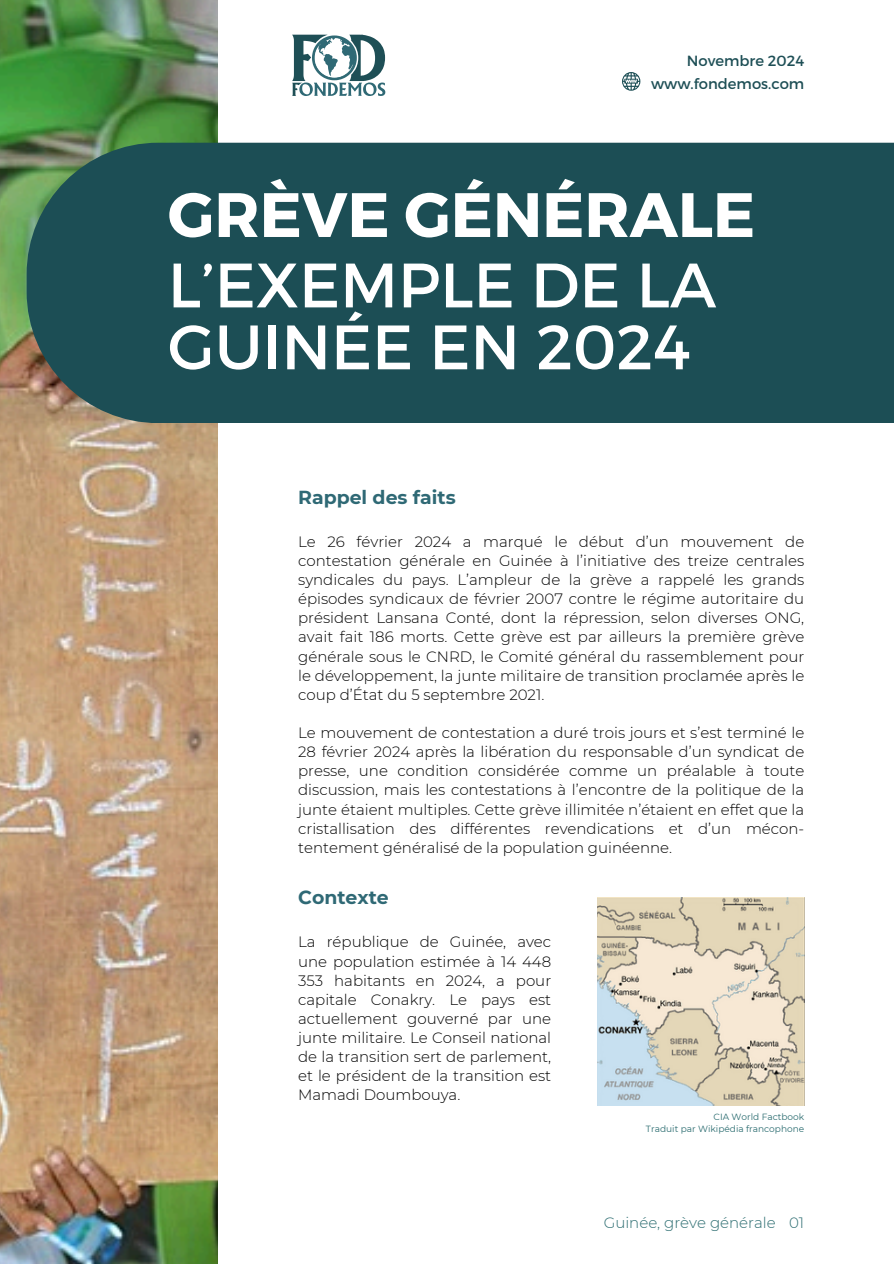
<style>
.page{position:relative;width:894px;height:1264px;background:#fff}
.page>*{position:absolute;margin:0;border:0;box-sizing:border-box;transform-origin:0 0}
.t1{font:62.55px/61.8px "Montserrat";color:#fff}
.t2{font:700 62.55px "Montserrat";color:#fff}
.t3{font:700 18.9px "Montserrat";color:#2f6975}
.t4{font:300 15px/19.2px "Montserrat";color:#000;text-align:justify}
.t5{font:300 15px "Montserrat";color:#2b6c70}
.t6{font:14.7px "Montserrat";color:#1e4f56}
.t7{font:9px "Montserrat";color:#2b6c70}
</style>
<div class="page">
<img style="left:0;top:0;width:218px;height:1263px">
<div style="left:27px;top:143px;width:866px;height:280px;background:#1c4e55"></div>
<svg style="left:622px;top:72px;width:17px;height:19px"></svg>
<svg style="left:292px;top:34px;width:93px;height:62px"></svg>
<img style="left:597px;top:898px;width:207px;height:207px">
<h3 class="t6" style="left:686px;top:52px;width:119px">Novembre 2024</h3>
<p class="t6" style="left:651px;top:74px;width:154px">www.fondemos.com</p>
<p class="t2" style="left:168px;top:174px;width:588px">GRÈVE GÉNÉRALE</p>
<p class="t1" style="left:168px;top:251px;width:549px">L’EXEMPLE DE LA<br>GUINÉE EN 2024</p>
<h4 class="t3" style="left:298px;top:485px;width:159px">Rappel des faits</h4>
<h4 class="t4" style="left:298px;top:531px;width:507px">Le 26 février 2024 a marqué le début d’un mouvement de contestation générale en Guinée à l’initiative des treize centrales syndicales du pays. L’ampleur de la grève a rappelé les grands épisodes syndicaux de février 2007 contre le régime autoritaire du président Lansana Conté, dont la répression, selon diverses ONG, avait fait 186 morts. Cette grève est par ailleurs la première grève générale sous le CNRD, le Comité général du rassemblement pour le développement, la junte militaire de transition proclamée après le coup d’État du 5 septembre 2021.</h4>
<p class="t4" style="left:298px;top:723px;width:507px">Le mouvement de contestation a duré trois jours et s’est terminé le 28 février 2024 après la libération du responsable d’un syndicat de presse, une condition considérée comme un préalable à toute discussion, mais les contestations à l’encontre de la politique de la junte étaient multiples. Cette grève illimitée n’étaient en effet que la cristallisation des différentes revendications et d’un mécon&shy;tentement généralisé de la population guinéenne.</p>
<h1 class="t3" style="left:298px;top:885px;width:92px">Contexte</h1>
<h2 class="t4" style="left:298px;top:932px;width:254px">La république de Guinée, avec une population estimée à 14 448<br>353 habitants en 2024, a pour capitale Conakry. Le pays est actuellement gouverné par une junte militaire. Le Conseil national de la transition sert de parlement, et le président de la transition est Mamadi Doumbouya.</h2>
<h4 class="t7" style="left:713px;top:1111px;width:92px">CIA World Factbook</h4>
<h4 class="t7" style="left:645px;top:1123px;width:160px">Traduit par Wikipédia francophone</h4>
<h3 class="t5" style="left:603px;top:1213px;width:173px">Guinée, grève générale</h3>
<p class="t5" style="left:788px;top:1213px;width:17px">01</p>
</div>
